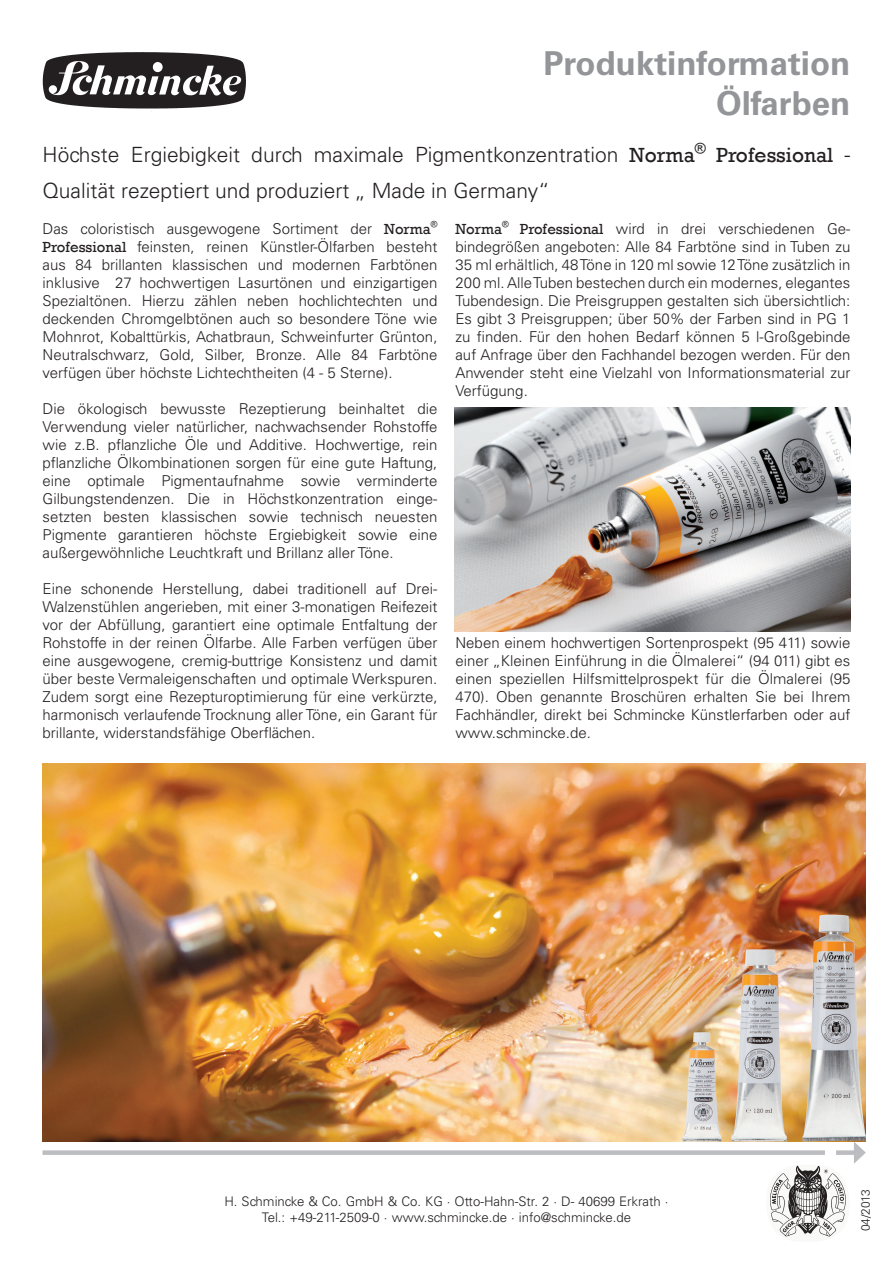
<style>
.page{position:relative;width:893px;height:1263px;background:#fff}
.page>*{position:absolute;margin:0;border:0;box-sizing:border-box;transform-origin:0 0}
.t1{font:700 33px/39.6px "Univers LT Std";color:#939598;text-align:right}
.t2{font:300 21px "Univers LT Std";color:#231f20}
.t3{font:21px "Rockwell";color:#231f20}
.t4{font:300 15px/18px "Univers LT Std";color:#231f20;text-align:justify}
.t5{font:15px "Rockwell";color:#231f20}
.t6{font:300 13.2px/15.9px "Univers LT Std";color:#231f20;text-align:center}
.t7{font:300 12px "Univers LT Std";letter-spacing:-.025em;color:#231f20}
.t8{font:9px "Rockwell";color:#231f20}
.s1{font-family:"Rockwell";font-weight:400}
.s2{font-family:"Univers LT Std";font-weight:300}
</style>
<div class="page">
<div style="left:766px;top:1165px;width:83px;height:77px;background:#f9faf8;border-radius:34px"></div>
<img style="left:770px;top:1165px;width:76px;height:72px">
<div style="left:43px;top:1150px;width:782px;height:5px;background:#bcbdc0"></div>
<div style="left:836px;top:1150px;width:22px;height:5px;background:#bcbdc0"></div>
<svg style="left:854px;top:1141px;width:12px;height:23px"></svg>
<img style="left:43px;top:52px;width:203px;height:57px">
<img style="left:43px;top:763px;width:823px;height:378px">
<img style="left:455px;top:408px;width:395px;height:223px">
<img style="left:686px;top:1032px;width:16px;height:91px">
<img style="left:731px;top:949px;width:56px;height:192px">
<img style="left:802px;top:915px;width:64px;height:226px">
<h1 class="t1" style="left:543px;top:44px;width:309px">Produktinformation<br>Ölfarben</h1>
<h2 class="t2" style="left:43px;top:142px;width:665px">Höchste Ergiebigkeit durch maximale Pigmentkonzentration <span class="s1">Norma</span><sup>®</sup></h2>
<h2 class="t3" style="left:716px;top:143px;width:136px">Professional <span class="s2">-</span></h2>
<h2 class="t2" style="left:43px;top:178px;width:509px">Qualität rezeptiert und produziert „ Made in Germany“</h2>
<p class="t4" style="left:43px;top:220px;width:390px">Das coloristisch ausgewogene Sortiment der <span class="s1">Norma</span></p>
<p class="t8" style="left:431px;top:218px;width:8px">®</p>
<p class="t4" style="left:43px;top:238px;width:396px"><span class="s1">Professional</span> feinsten, reinen Künstler-Ölfarben besteht aus 84 brillanten klassischen und modernen Farbtönen inklusive 27 hochwertigen Lasurtönen und einzigartigen Spezialtönen. Hierzu zählen neben hochlichtechten und deckenden Chromgelbtönen auch so besondere Töne wie Mohnrot, Kobalttürkis, Achatbraun, Schweinfurter Grünton, Neutralschwarz, Gold, Silber, Bronze. Alle 84 Farbtöne verfügen über höchste Lichtechtheiten (4 - 5 Sterne).</p>
<p class="t4" style="left:43px;top:400px;width:396px">Die ökologisch bewusste Rezeptierung beinhaltet die Verwendung vieler natürlicher, nachwachsender Rohstoffe wie z.B. pflanzliche Öle und Additive. Hochwertige, rein pflanzliche Ölkombinationen sorgen für eine gute Haftung, eine optimale Pigmentaufnahme sowie verminderte Gilbungstendenzen. Die in Höchstkonzentration einge&shy;setzten besten klassischen sowie technisch neuesten Pigmente garantieren höchste Ergiebigkeit sowie eine außergewöhnliche Leuchtkraft und Brillanz aller Töne.</p>
<p class="t4" style="left:43px;top:580px;width:396px">Eine schonende Herstellung, dabei traditionell auf Drei-Walzenstühlen angerieben, mit einer 3-monatigen Reifezeit vor der Abfüllung, garantiert eine optimale Entfaltung der Rohstoffe in der reinen Ölfarbe. Alle Farben verfügen über eine ausgewogene, cremig-buttrige Konsistenz und damit über beste Vermaleigenschaften und optimale Werkspuren.<br>Zudem sorgt eine Rezepturoptimierung für eine verkürzte, harmonisch verlaufende Trocknung aller Töne, ein Garant für brillante, widerstandsfähige Oberflächen.</p>
<p class="t8" style="left:502px;top:218px;width:8px">®</p>
<p class="t4" style="left:455px;top:220px;width:396px;text-indent:64px"><span class="s1">Professional</span> wird in drei verschiedenen Ge&shy;bindegrößen angeboten: Alle 84 Farbtöne sind in Tuben zu 35 ml erhältlich, 48 Töne in 120 ml sowie 12 Töne zusätzlich in 200 ml. Alle Tuben bestechen durch ein modernes, elegantes Tubendesign. Die Preisgruppen gestalten sich übersichtlich:<br>Es gibt 3 Preisgruppen; über 50% der Farben sind in PG 1 zu finden. Für den hohen Bedarf können 5 l-Großgebinde auf Anfrage über den Fachhandel bezogen werden. Für den Anwender steht eine Vielzahl von Informationsmaterial zur Verfügung.</p>
<p class="t5" style="left:455px;top:220px;width:48px">Norma</p>
<p class="t4" style="left:455px;top:634px;width:396px">Neben einem hochwertigen Sortenprospekt (95 411) sowie einer „Kleinen Einführung in die Ölmalerei“ (94 011) gibt es einen speziellen Hilfsmittelprospekt für die Ölmalerei (95<br>470). Oben genannte Broschüren erhalten Sie bei Ihrem Fachhändler, direkt bei Schmincke Künstlerfarben oder auf www.schmincke.de.</p>
<p class="t6" style="left:224px;top:1193px;width:446px">H. Schmincke &amp; Co. GmbH &amp; Co. KG · Otto-Hahn-Str. 2 · D- 40699 Erkrath ·<br>Tel.: +49-211-2509-0 · www.schmincke.de · info@schmincke.de</p>
<p class="t7" style="left:858px;top:1231px;width:43px;rotate:-90deg">04/2013</p>
</div>
